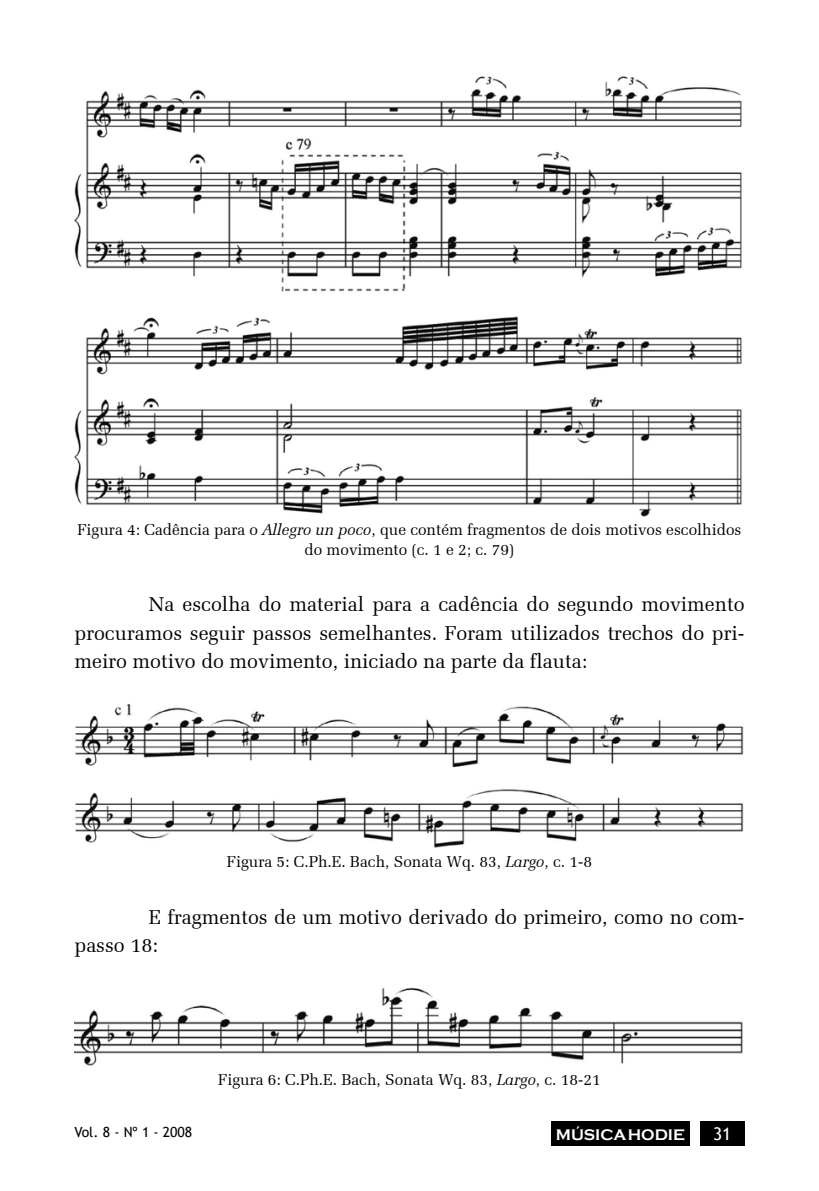
<style>
.page{position:relative;width:819px;height:1191px;background:#fff}
.page>*{position:absolute;margin:0;border:0;box-sizing:border-box;transform-origin:0 0}
.TEXTO{font:20.12px/28.3px "Zapf Elliptical 711 BT";color:#000;text-align:justify}
.t1{font:17.5px "Trebuchet MS";color:#fff}
.figura{font:15.75px/19.2px "Zapf Elliptical 711 BT";color:#000;text-align:center}
.t2{font:700 15.75px "Copperplate Gothic";color:#fff}
.t3{font:14px "Trebuchet MS";color:#000}
.s1{font-style:italic}
</style>
<div class="page">
<div style="left:699px;top:1121px;width:45px;height:25px;background:#000"></div>
<div style="left:551px;top:1121px;width:139px;height:25px;background:#000"></div>
<img style="left:74px;top:76px;width:668px;height:440px">
<img style="left:75px;top:703px;width:669px;height:145px">
<img style="left:74px;top:987px;width:669px;height:79px">
<p class="figura" style="left:77px;top:520px;width:665px">Figura 4: Cadência para o <span class="s1">Allegro un poco</span>, que contém fragmentos de dois motivos escolhidos do movimento (c. 1 e 2; c. 79)</p>
<p class="TEXTO" style="left:74px;top:590px;width:671px;text-indent:74px">Na escolha do material para a cadência do segundo movimento procuramos seguir passos semelhantes. Foram utilizados trechos do pri&shy;meiro motivo do movimento, iniciado na parte da flauta:</p>
<p class="figura" style="left:227px;top:852px;width:366px">Figura 5: C.Ph.E. Bach, Sonata Wq. 83, <span class="s1">Largo</span>, c. 1-8</p>
<p class="TEXTO" style="left:74px;top:903px;width:671px;text-indent:74px">E fragmentos de um motivo derivado do primeiro, como no com&shy;passo 18:</p>
<p class="figura" style="left:218px;top:1070px;width:384px">Figura 6: C.Ph.E. Bach, Sonata Wq. 83, <span class="s1">Largo</span>, c. 18-21</p>
<p class="t3" style="left:74px;top:1123px;width:119px">Vol. 8 - Nº 1 - 2008</p>
<p class="t2" style="left:556px;top:1126px;width:130px">MÚSICA HODIE</p>
<p class="t1" style="left:713px;top:1123px;width:20px">31</p>
</div>
